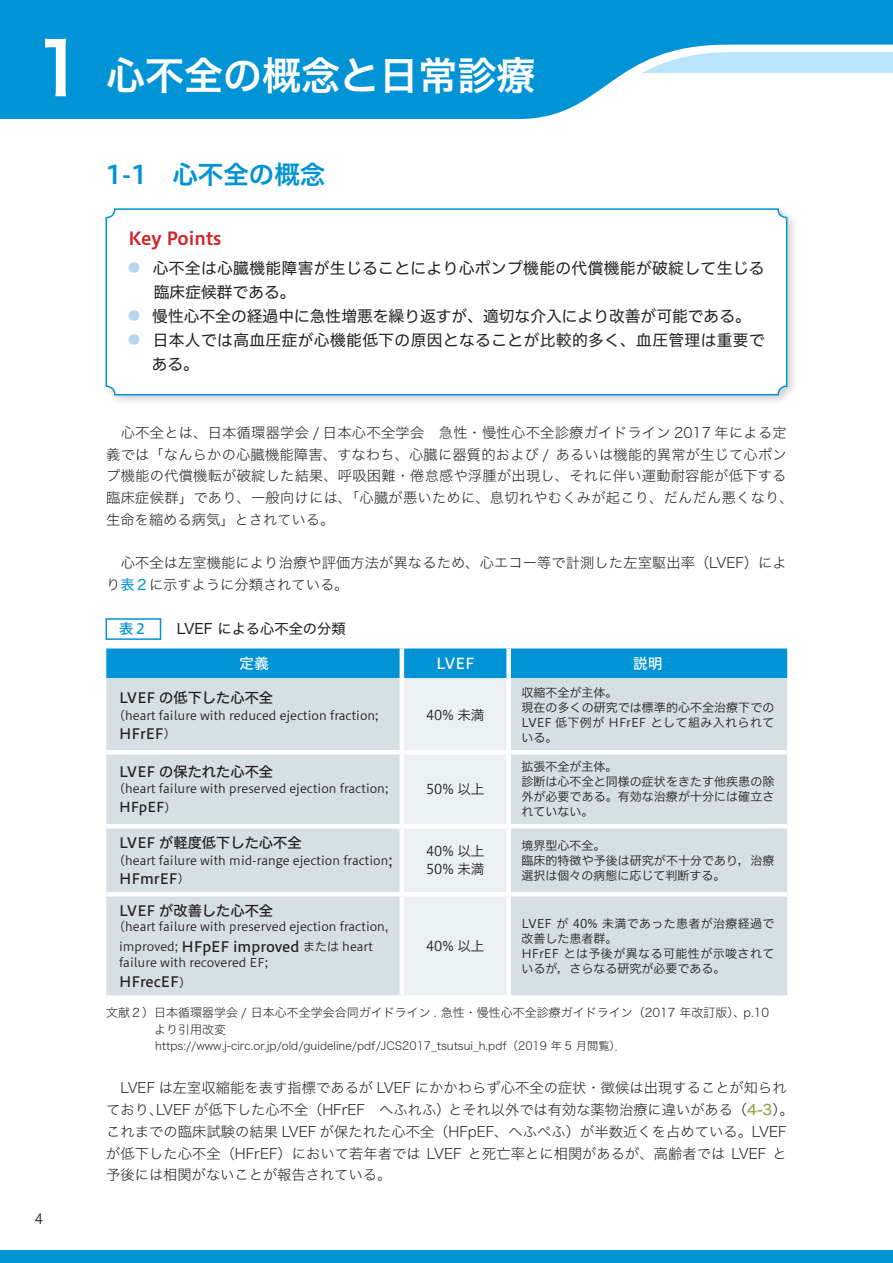
<style>
.page{position:relative;width:893px;height:1263px;background:#fff}
.page>*{position:absolute;margin:0;border:0;box-sizing:border-box;transform-origin:0 0}
.t1{font:72px "Hira Kaku Pro N W6";color:#fff}
.t2{font:39px "Hiragino UD Sans F Std W6";color:#fff}
.t3{font:25.5px "Hiragino UD Sans F Std W6";color:#0093d5}
.t4{font:18px "Hiragino UD Sans F Std W6";color:#d1232a}
.t5{font:15.75px/24px "Hiragino UD Sans F Std W4";letter-spacing:.025em;color:#231f20}
.t6{font:15.75px "Hiragino UD Sans F Std W4";color:#231f20}
.t7{font:15px "Hiragino UD Sans Std N W5";color:#fff}
.t8{font:14.25px/21.8px "Hira Kaku Pro N W2";letter-spacing:.005em;color:#231f20}
.t9{font:14.25px "Hiragino UD Sans F Std W5";color:#231f20}
.t10{font:14.25px "Hira Kaku Pro N W4";color:#231f20}
.t11{font:14.25px "Hiragino UD Sans F Std W5";color:#0093d5}
.t12{font:13.8px "Hiragino UD Sans F Std W3";color:#231f20}
.t13{font:13.5px/18px "Hiragino UD Sans F Std W3";color:#231f20}
.t14{font:13.5px "Hiragino UD Sans F Std W5";color:#231f20}
.t15{font:12px/15px "Hiragino UD Sans F Std W3";color:#231f20}
.t16{font:12px/15px "Hiragino UD Sans F Std W3";letter-spacing:.03em;color:#231f20}
.t17{font:12px/16.5px "Hira Kaku Pro N W2";color:#231f20}
.t18{font:11.25px "Hira Kaku Pro N W2";color:#231f20}
.s1{font-size:12px;color:#b4d5ef}
.s2{font-family:"Hira Kaku Pro N W4";color:#0093d5}
.s3{font-family:"Hiragino UD Sans F Std W3";font-size:12px}
.s4{font-size:15px}
.s5{font-family:"Hiragino UD Sans F Std W5";font-size:14.25px}
.s6{font-family:"Hira Kaku Pro N W5";color:#8fa84c}
</style>
<div class="page">
<svg style="left:0;top:119px;width:521px;height:1px"></svg>
<svg style="left:0;top:0;width:893px;height:119px;background:#2ea6dc"></svg>
<div style="left:0;top:1250px;width:893px;height:13px;background:#0093d5"></div>
<div style="left:101px;top:204px;width:697px;height:201px;background:#231f20;opacity:.2"></div>
<div style="left:106px;top:209px;width:681px;height:186px;background:#fff;border-radius:9px"></div>
<div style="left:106px;top:208px;width:681px;height:187px;border:2px solid #0093d5;border-radius:9px"></div>
<svg style="left:106px;top:648px;width:681px;height:347px;background:#c8dbe4"></svg>
<hr style="left:400px;top:678px;width:4px;height:72px;background:#fff">
<hr style="left:106px;top:750px;width:296px;height:4px;background:#fff">
<hr style="left:402px;top:750px;width:107px;height:4px;background:#fff">
<hr style="left:400px;top:754px;width:4px;height:70px;background:#fff">
<hr style="left:509px;top:750px;width:278px;height:4px;background:#fff">
<hr style="left:106px;top:824px;width:296px;height:4px;background:#fff">
<hr style="left:402px;top:824px;width:107px;height:4px;background:#fff">
<hr style="left:400px;top:828px;width:4px;height:64px;background:#fff">
<hr style="left:509px;top:824px;width:278px;height:4px;background:#fff">
<hr style="left:106px;top:892px;width:296px;height:4px;background:#fff">
<hr style="left:402px;top:892px;width:107px;height:4px;background:#fff">
<hr style="left:400px;top:896px;width:4px;height:99px;background:#fff">
<hr style="left:509px;top:892px;width:278px;height:4px;background:#fff">
<hr style="left:400px;top:648px;width:4px;height:30px;background:#fff">
<div style="left:506px;top:648px;width:5px;height:30px;background:#fff"></div>
<div style="left:506px;top:678px;width:5px;height:72px;background:#fff"></div>
<div style="left:506px;top:754px;width:5px;height:70px;background:#fff"></div>
<div style="left:506px;top:828px;width:5px;height:64px;background:#fff"></div>
<div style="left:506px;top:896px;width:5px;height:99px;background:#fff"></div>
<div style="left:106px;top:618px;width:55px;height:22px;border:2px solid #0093d5"></div>
<h1 class="t1" style="left:34px;top:3px;width:53px">1</h1>
<p class="t12" style="left:35px;top:1208px;width:10px">4</p>
<h2 class="t2" style="left:106px;top:45px;width:430px">心不全の概念と日常診療</h2>
<h3 class="t3" style="left:106px;top:155px;width:221px">1-1　心不全の概念</h3>
<p class="t4" style="left:128px;top:225px;width:95px">Key Points</p>
<p class="t5" style="left:154px;top:255px;width:612px;text-indent:-26px"><span class="s1">●</span> 心不全は心臓機能障害が生じることにより心ポンプ機能の代償機能が破綻して生じる臨床症候群である。</p>
<p class="t6" style="left:128px;top:304px;width:624px"><span class="s1">●</span> 慢性心不全の経過中に急性増悪を繰り返すが、適切な介入により改善が可能である。</p>
<p class="t5" style="left:152px;top:327px;width:615px;text-indent:-23px"><span class="s1">●</span> 日本人では高血圧症が心機能低下の原因となることが比較的多く、血圧管理は重要である。</p>
<p class="t8" style="left:106px;top:420px;width:689px">　心不全とは、日本循環器学会 / 日本心不全学会　急性・慢性心不全診療ガイドライン 2017 年による定義では「なんらかの心臓機能障害、すなわち、心臓に器質的および / あるいは機能的異常が生じて心ポンプ機能の代償機転が破綻した結果、呼吸困難・倦怠感や浮腫が出現し、それに伴い運動耐容能が低下する臨床症候群」であり、一般向けには、「心臓が悪いために、息切れやむくみが起こり、だんだん悪くなり、生命を縮める病気」とされている。</p>
<p class="t8" style="left:106px;top:551px;width:682px">　心不全は左室機能により治療や評価方法が異なるため、心エコー等で計測した左室駆出率（LVEF）により<span class="s2">表２</span>に示すように分類されている。</p>
<p class="t11" style="left:119px;top:618px;width:30px">表２</p>
<p class="t10" style="left:177px;top:616px;width:170px">LVEF による心不全の分類</p>
<p class="t7" style="left:239px;top:652px;width:31px">定義</p>
<p class="t7" style="left:436px;top:652px;width:40px">LVEF</p>
<p class="t7" style="left:633px;top:652px;width:31px">説明</p>
<p class="t9" style="left:119px;top:687px;width:156px">LVEF の低下した心不全</p>
<p class="t15" style="left:113px;top:707px;width:267px">（heart failure with reduced ejection fraction;</p>
<p class="t9" style="left:119px;top:722px;width:58px">HFrEF<span class="s3">）</span></p>
<p class="t15" style="left:521px;top:685px;width:254px">収縮不全が主体。<br>現在の多くの研究では標準的心不全治療下での<br>LVEF 低下例が HFrEF として組み入れられている。</p>
<p class="t13" style="left:426px;top:705px;width:60px">40% 未満</p>
<p class="t9" style="left:119px;top:761px;width:156px">LVEF の保たれた心不全</p>
<p class="t15" style="left:113px;top:780px;width:277px">（heart failure with preserved ejection fraction;</p>
<p class="t14" style="left:119px;top:797px;width:59px">HFpEF<span class="s3">）</span></p>
<p class="t9" style="left:119px;top:832px;width:184px">LVEF が軽度低下した心不全</p>
<p class="t15" style="left:113px;top:852px;width:281px">（heart failure with mid-range ejection fraction<span class="s4">;</span></p>
<p class="t9" style="left:119px;top:867px;width:72px">HFmrEF<span class="s3">）</span></p>
<p class="t9" style="left:119px;top:899px;width:156px">LVEF が改善した心不全</p>
<p class="t15" style="left:119px;top:916px;width:271px;line-height:19.5px;text-indent:-6px">（heart failure with preserved ejection fraction, improved; <span class="s5">HFpEF improved</span> または heart</p>
<p class="t15" style="left:119px;top:955px;width:151px">failure with recovered EF;</p>
<p class="t9" style="left:119px;top:971px;width:73px">HFrecEF<span class="s3">）</span></p>
<p class="t13" style="left:426px;top:779px;width:60px">50% 以上</p>
<p class="t15" style="left:521px;top:759px;width:254px">拡張不全が主体。<br>診断は心不全と同様の症状をきたす他疾患の除外が必要である。有効な治療が十分には確立されていない。</p>
<p class="t13" style="left:426px;top:841px;width:60px">40% 以上<br>50% 未満</p>
<p class="t15" style="left:521px;top:837px;width:254px">境界型心不全。<br>臨床的特徴や予後は研究が不十分であり，治療選択は個々の病態に応じて判断する。</p>
<p class="t13" style="left:426px;top:936px;width:60px">40% 以上</p>
<p class="t16" style="left:521px;top:915px;width:255px">LVEF が 40% 未満であった患者が治療経過で改善した患者群。<br>HFrEF とは予後が異なる可能性が示唆されているが，さらなる研究が必要である。</p>
<p class="t17" style="left:106px;top:1003px;width:664px">文献２）日本循環器学会 / 日本心不全学会合同ガイドライン . 急性・慢性心不全診療ガイドライン（2017 年改訂版）、p.10　　　　より引用改変</p>
<p class="t18" style="left:110px;top:1035px;width:518px">　　　　https://www.j-circ.or.jp/old/guideline/pdf/JCS2017_tsutsui_h.pdf（2019 年 5 月閲覧）．</p>
<p class="t8" style="left:106px;top:1076px;width:689px;text-indent:14px">LVEF は左室収縮能を表す指標であるが LVEF にかかわらず心不全の症状・徴候は出現することが知られており、LVEF が低下した心不全（HFrEF　へふれふ）とそれ以外では有効な薬物治療に違いがある（<span class="s6">4-3</span>）。これまでの臨床試験の結果 LVEF が保たれた心不全（HFpEF、へふぺふ）が半数近くを占めている。LVEFが低下した心不全（HFrEF）において若年者では LVEF と死亡率とに相関があるが、高齢者では LVEF と予後には相関がないことが報告されている。</p>
</div>
